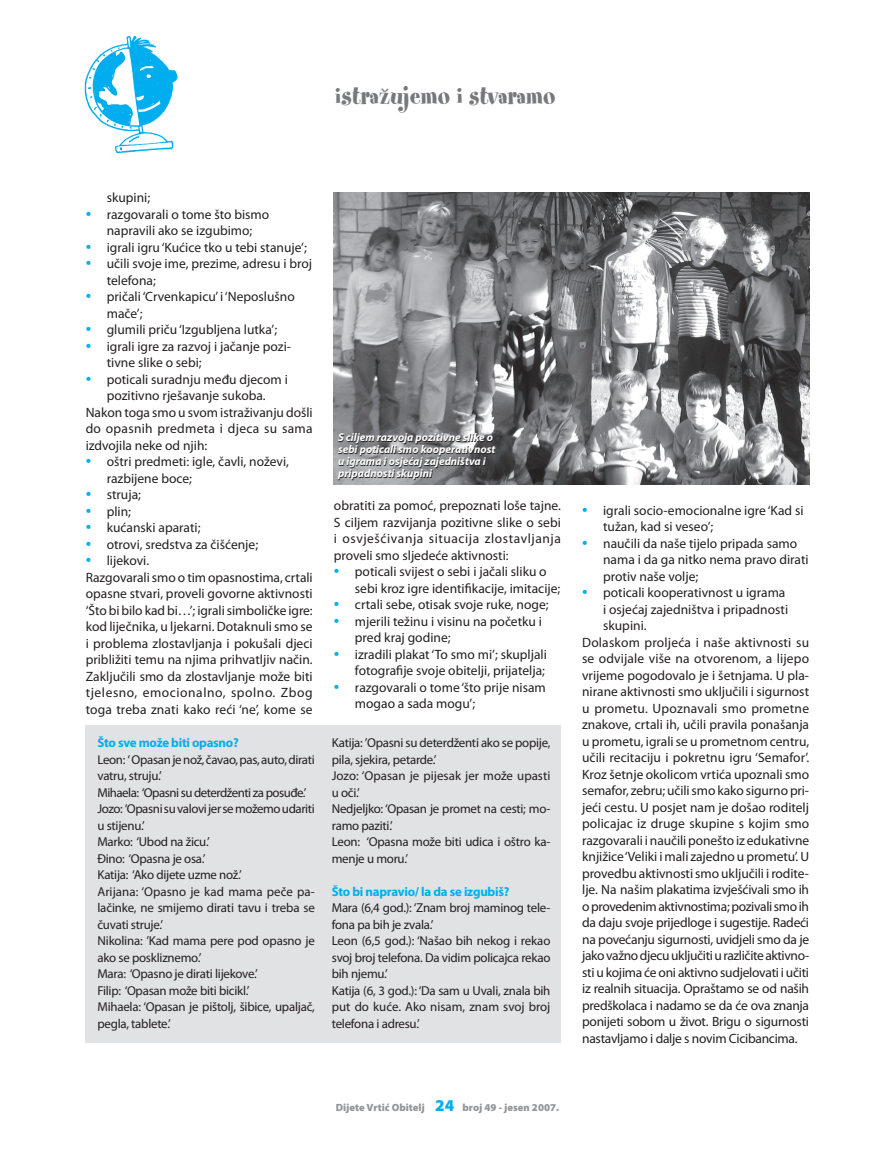
<style>
.page{position:relative;width:894px;height:1171px;background:#fff}
.page>*{position:absolute;margin:0;border:0;box-sizing:border-box;transform-origin:0 0}
.t1{font:27px "Spumoni LP";letter-spacing:.01em;color:#76787b}
.t2{font:13.5px/16.5px "Myriad Pro";color:#231f20}
.t3{font:13.5px "Myriad Pro";letter-spacing:-.02em;color:#231f20}
.t4{font:13.5px "Myriad Pro";letter-spacing:-.025em;color:#231f20}
.t5{font:13.5px "Myriad Pro";letter-spacing:.02em;color:#231f20}
.t6{font:12.9px/16.5px "Myriad Pro";letter-spacing:-.02em;color:#231f20}
.t7{font:700 12.9px "Myriad Pro";letter-spacing:-.02em;color:#00aeef}
.t8{font:italic 700 11.25px/12px "Myriad Pro";color:#fff}
.t9{font:900 10.5px "Myriad Pro";color:#939598}
.s1{font-size:19.5px;color:#00aeef}
.s2{font-size:16.5px;color:#00aeef}
</style>
<div class="page">
<img style="left:85px;top:36px;width:92px;height:118px">
<div style="left:86px;top:725px;width:474px;height:317px;background:#e1e2e4"></div>
<img style="left:334px;top:192px;width:475px;height:292px">
<h1 class="t1" style="left:335px;top:86px;width:222px">istražujemo i stvaramo</h1>
<p class="t2" style="left:107px;top:190px;width:45px">skupini;</p>
<p class="t2" style="left:86px;top:207px;width:185px;text-align:center"><span class="s1">•</span> razgovarali o tome što bismo napravili ako se izgubimo;</p>
<p class="t2" style="left:86px;top:240px;width:222px"><span class="s1">•</span> igrali igru ‘Kućice tko u tebi stanuje’;</p>
<p class="t2" style="left:107px;top:256px;width:207px;text-indent:-21px"><span class="s1">•</span> učili svoje ime, prezime, adresu i broj telefona;</p>
<p class="t2" style="left:107px;top:289px;width:189px;text-indent:-21px"><span class="s1">•</span> pričali ‘Crvenkapicu’ i ‘Neposlušno mače’;</p>
<p class="t2" style="left:86px;top:322px;width:193px"><span class="s1">•</span> glumili priču ‘Izgubljena lutka’;</p>
<p class="t2" style="left:107px;top:339px;width:186px;text-indent:-21px"><span class="s1">•</span> igrali igre za razvoj i jačanje pozi&shy;tivne slike o sebi;</p>
<p class="t2" style="left:86px;top:372px;width:204px"><span class="s1">•</span> poticali suradnju među djecom i</p>
<p class="t2" style="left:107px;top:388px;width:160px">pozitivno rješavanje sukoba.</p>
<p class="t2" style="left:86px;top:405px;width:228px">Nakon toga smo u svom istraživanju došli</p>
<p class="t5" style="left:86px;top:423px;width:228px">do opasnih predmeta i djeca su sama</p>
<p class="t2" style="left:86px;top:438px;width:123px">izdvojila neke od njih:</p>
<p class="t2" style="left:107px;top:454px;width:184px;text-indent:-21px"><span class="s1">•</span> oštri predmeti: igle, čavli, noževi, razbijene boce;</p>
<p class="t2" style="left:86px;top:487px;width:57px"><span class="s1">•</span> struja;</p>
<p class="t2" style="left:86px;top:504px;width:47px"><span class="s1">•</span> plin;</p>
<p class="t2" style="left:86px;top:520px;width:116px"><span class="s1">•</span> kućanski aparati;</p>
<p class="t2" style="left:86px;top:537px;width:174px"><span class="s1">•</span> otrovi, sredstva za čišćenje;</p>
<p class="t2" style="left:86px;top:553px;width:228px"><span class="s1">•</span> lijekovi.<br>Razgovarali smo o tim opasnostima, crtali opasne stvari, proveli govorne aktivnosti ‘Što bi bilo kad bi…’; igrali simboličke igre: kod liječnika, u ljekarni. Dotaknuli smo se i problema zlostavljanja i pokušali djeci približiti temu na njima prihvatljiv način.<br>Zaključili smo da zlostavljanje može biti tjelesno, emocionalno, spolno. Zbog toga treba znati kako reći ‘ne’, kome se</p>
<p class="t7" style="left:97px;top:738px;width:143px">Što sve može biti opasno?</p>
<p class="t6" style="left:97px;top:752px;width:219px">Leon: ‘ Opasan je nož, čavao, pas, auto, dirati vatru, struju.’<br>Mihaela: ‘Opasni su deterdženti za posuđe.’<br>Jozo: ‘Opasni su valovi jer se možemo udariti u stijenu.’<br>Marko: ‘Ubod na žicu.’<br>Đino: ‘Opasna je osa.’<br>Katija: ‘Ako dijete uzme nož.’<br>Arijana: ‘Opasno je kad mama peče pa&shy;lačinke, ne smijemo dirati tavu i treba se čuvati struje.’<br>Nikolina: ’Kad mama pere pod opasno je ako se poskliznemo.’<br>Mara: ‘Opasno je dirati lijekove.’<br>Filip: ‘Opasan može biti bicikl.’<br>Mihaela: ‘Opasan je pištolj, šibice, upaljač, pegla, tablete.’</p>
<p class="t8" style="left:338px;top:432px;width:159px">S ciljem razvoja pozitivne slike o sebi poticali smo kooperativnost u igrama i osjećaj zajedništva i pripadnosti skupini</p>
<p class="t2" style="left:334px;top:498px;width:228px;text-align:justify">obratiti za pomoć, prepoznati loše tajne.<br>S ciljem razvijanja pozitivne slike o sebi i osvješćivanja situacija zlostavljanja proveli smo sljedeće aktivnosti:</p>
<p class="t2" style="left:355px;top:564px;width:207px;text-indent:-21px"><span class="s1">•</span> poticali svijest o sebi i jačali sliku o sebi kroz igre identifikacije, imitacije;</p>
<p class="t2" style="left:334px;top:597px;width:216px"><span class="s1">•</span> crtali sebe, otisak svoje ruke, noge;</p>
<p class="t2" style="left:355px;top:613px;width:188px;text-indent:-21px"><span class="s1">•</span> mjerili težinu i visinu na početku i pred kraj godine;</p>
<p class="t2" style="left:334px;top:646px;width:214px;text-align:right"><span class="s1">•</span> izradili plakat ‘To smo mi’; skupljali fotografije svoje obitelji, prijatelja;</p>
<p class="t2" style="left:355px;top:679px;width:192px;text-indent:-21px"><span class="s1">•</span> razgovarali o tome ‘što prije nisam mogao a sada mogu’;</p>
<p class="t6" style="left:332px;top:735px;width:220px">Katija: ’Opasni su deterdženti ako se popije, pila, sjekira, petarde.’<br>Jozo: ‘Opasan je pijesak jer može upasti u oči.’<br>Nedjeljko: ‘Opasan je promet na cesti; mo&shy;ramo paziti.’<br>Leon: ‘Opasna može biti udica i oštro ka&shy;menje u moru.’</p>
<p class="t7" style="left:332px;top:886px;width:179px">Što bi napravio/ la da se izgubiš?</p>
<p class="t6" style="left:332px;top:900px;width:220px">Mara (6,4 god.): ‘Znam broj maminog tele&shy;fona pa bih je zvala.’<br>Leon (6,5 god.): ‘Našao bih nekog i rekao svoj broj telefona. Da vidim policajca rekao bih njemu.’<br>Katija (6, 3 god.): ‘Da sam u Uvali, znala bih put do kuće. Ako nisam, znam svoj broj telefona i adresu.’</p>
<p class="t2" style="left:603px;top:502px;width:202px;text-indent:-21px"><span class="s1">•</span> igrali socio-emocionalne igre ‘Kad si tužan, kad si veseo’;</p>
<p class="t2" style="left:603px;top:535px;width:207px;text-indent:-21px"><span class="s1">•</span> naučili da naše tijelo pripada samo nama i da ga nitko nema pravo dirati protiv naše volje;</p>
<p class="t2" style="left:582px;top:585px;width:205px"><span class="s1">•</span> poticali kooperativnost u igrama</p>
<p class="t2" style="left:603px;top:601px;width:186px">i osjećaj zajedništva i pripadnosti</p>
<p class="t2" style="left:603px;top:618px;width:45px">skupini.</p>
<p class="t2" style="left:582px;top:634px;width:228px">Dolaskom proljeća i naše aktivnosti su</p>
<p class="t2" style="left:582px;top:651px;width:228px">se odvijale više na otvorenom, a lijepo</p>
<p class="t2" style="left:582px;top:667px;width:228px">vrijeme pogodovalo je i šetnjama. U pla-</p>
<p class="t2" style="left:582px;top:684px;width:228px">nirane aktivnosti smo uključili i sigurnost</p>
<p class="t2" style="left:582px;top:700px;width:228px">u prometu. Upoznavali smo prometne</p>
<p class="t2" style="left:582px;top:717px;width:228px">znakove, crtali ih, učili pravila ponašanja</p>
<p class="t2" style="left:582px;top:733px;width:228px">u prometu, igrali se u prometnom centru,</p>
<p class="t2" style="left:582px;top:750px;width:228px">učili recitaciju i pokretnu igru ‘Semafor’.</p>
<p class="t2" style="left:582px;top:766px;width:228px">Kroz šetnje okolicom vrtića upoznali smo</p>
<p class="t2" style="left:582px;top:783px;width:228px">semafor, zebru; učili smo kako sigurno pri-</p>
<p class="t2" style="left:582px;top:799px;width:228px">jeći cestu. U posjet nam je došao roditelj</p>
<p class="t2" style="left:582px;top:816px;width:228px">policajac iz druge skupine s kojim smo</p>
<p class="t2" style="left:582px;top:832px;width:228px">razgovarali i naučili ponešto iz edukativne</p>
<p class="t2" style="left:582px;top:849px;width:228px">knjižice ‘Veliki i mali zajedno u prometu’. U</p>
<p class="t2" style="left:582px;top:865px;width:228px">provedbu aktivnosti smo uključili i rodite-</p>
<p class="t3" style="left:582px;top:884px;width:228px">lje. Na našim plakatima izvješćivali smo ih</p>
<p class="t4" style="left:582px;top:901px;width:228px">o provedenim aktivnostima; pozivali smo ih</p>
<p class="t3" style="left:582px;top:917px;width:228px">da daju svoje prijedloge i sugestije. Radeći</p>
<p class="t3" style="left:582px;top:934px;width:228px">na povećanju sigurnosti, uvidjeli smo da je</p>
<p class="t4" style="left:582px;top:950px;width:228px">jako važno djecu uključiti u različite aktivno-</p>
<p class="t3" style="left:582px;top:967px;width:228px">sti u kojima će oni aktivno sudjelovati i učiti</p>
<p class="t3" style="left:582px;top:983px;width:228px">iz realnih situacija. Opraštamo se od naših</p>
<p class="t3" style="left:582px;top:1000px;width:228px">predškolaca i nadamo se da će ova znanja</p>
<p class="t3" style="left:582px;top:1016px;width:228px">ponijeti sobom u život. Brigu o sigurnosti</p>
<p class="t3" style="left:582px;top:1033px;width:217px">nastavljamo i dalje s novim Cicibancima.</p>
<p class="t9" style="left:336px;top:1100px;width:225px">Dijete Vrtić Obitelj <span class="s2">24</span> broj 49 - jesen 2007.</p>
</div>
